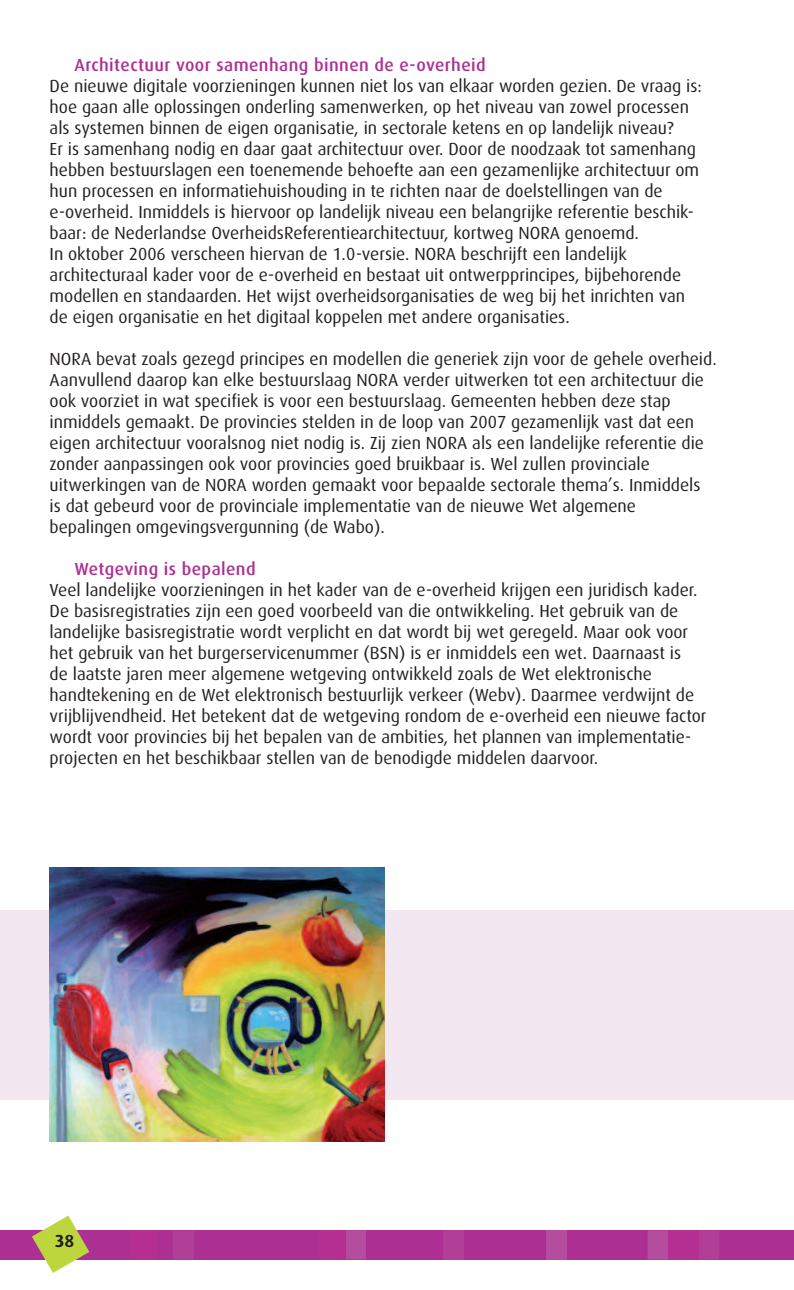
<style>
.page{position:relative;width:794px;height:1290px;background:#fff}
.page>*{position:absolute;margin:0;border:0;box-sizing:border-box;transform-origin:0 0}
.t1{font:17.5px/21px "Dax";color:#231f20}
.t2{font:500 17.5px "Dax";letter-spacing:.025em;color:#ac3093}
.t3{font:700 17.5px "Dax";color:#231f20}
</style>
<div class="page">
<div style="left:0;top:910px;width:794px;height:190px;background:#f3e7f1"></div>
<img style="left:50px;top:868px;width:335px;height:274px">
<div style="left:0;top:1230px;width:794px;height:30px;background:#ac3093"></div>
<div style="left:129px;top:1230px;width:28px;height:29px;background:#b52e92"></div>
<div style="left:319px;top:1230px;width:27px;height:29px;background:#b52e92"></div>
<div style="left:668px;top:1230px;width:33px;height:29px;background:#b52e92"></div>
<svg style="left:648px;top:1230px;width:20px;height:29px"></svg>
<svg style="left:346px;top:1230px;width:20px;height:29px"></svg>
<div style="left:547px;top:1230px;width:20px;height:29px;background:#b44d9d"></div>
<div style="left:173px;top:1231px;width:20px;height:29px;background:#af3f97"></div>
<svg style="left:701px;top:1230px;width:18px;height:29px"></svg>
<hr style="left:699px;top:1230px;width:2px;height:29px;background:#b83a96">
<div style="left:443px;top:1230px;width:20px;height:29px;background:#af3f97"></div>
<svg style="left:32px;top:1215px;width:57px;height:58px"></svg>
<p class="t2" style="left:74px;top:55px;width:413px">Architectuur voor samenhang binnen de e-overheid</p>
<p class="t1" style="left:50px;top:75px;width:654px">De nieuwe digitale voorzieningen kunnen niet los van elkaar worden gezien. De vraag is: hoe gaan alle oplossingen onderling samenwerken, op het niveau van zowel processen als systemen binnen de eigen organisatie, in sectorale ketens en op landelijk niveau?<br>Er is samenhang nodig en daar gaat architectuur over. Door de noodzaak tot samenhang hebben bestuurslagen een toenemende behoefte aan een gezamenlijke architectuur om hun processen en informatiehuishouding in te richten naar de doelstellingen van de e-overheid. Inmiddels is hiervoor op landelijk niveau een belangrijke referentie beschik&shy;baar: de Nederlandse OverheidsReferentiearchitectuur, kortweg NORA genoemd.<br>In oktober 2006 verscheen hiervan de 1.0-versie. NORA beschrijft een landelijk architecturaal kader voor de e-overheid en bestaat uit ontwerpprincipes, bijbehorende modellen en standaarden. Het wijst overheidsorganisaties de weg bij het inrichten van de eigen organisatie en het digitaal koppelen met andere organisaties.</p>
<p class="t1" style="left:50px;top:348px;width:668px">NORA bevat zoals gezegd principes en modellen die generiek zijn voor de gehele overheid.<br>Aanvullend daarop kan elke bestuurslaag NORA verder uitwerken tot een architectuur die ook voorziet in wat specifiek is voor een bestuurslaag. Gemeenten hebben deze stap inmiddels gemaakt. De provincies stelden in de loop van 2007 gezamenlijk vast dat een eigen architectuur vooralsnog niet nodig is. Zij zien NORA als een landelijke referentie die zonder aanpassingen ook voor provincies goed bruikbaar is. Wel zullen provinciale uitwerkingen van de NORA worden gemaakt voor bepaalde sectorale thema’s. Inmiddels<br>is dat gebeurd voor de provinciale implementatie van de nieuwe Wet algemene bepalingen omgevingsvergunning (de Wabo).</p>
<p class="t2" style="left:74px;top:559px;width:183px">Wetgeving is bepalend</p>
<p class="t1" style="left:50px;top:579px;width:658px">Veel landelijke voorzieningen in het kader van de e-overheid krijgen een juridisch kader.<br>De basisregistraties zijn een goed voorbeeld van die ontwikkeling. Het gebruik van de landelijke basisregistratie wordt verplicht en dat wordt bij wet geregeld. Maar ook voor het gebruik van het burgerservicenummer (BSN) is er inmiddels een wet. Daarnaast is<br>de laatste jaren meer algemene wetgeving ontwikkeld zoals de Wet elektronische handtekening en de Wet elektronisch bestuurlijk verkeer (Webv). Daarmee verdwijnt de vrijblijvendheid. Het betekent dat de wetgeving rondom de e-overheid een nieuwe factor wordt voor provincies bij het bepalen van de ambities, het plannen van implementatie&shy;projecten en het beschikbaar stellen van de benodigde middelen daarvoor.</p>
<p class="t3" style="left:55px;top:1231px;width:21px">38</p>
</div>
